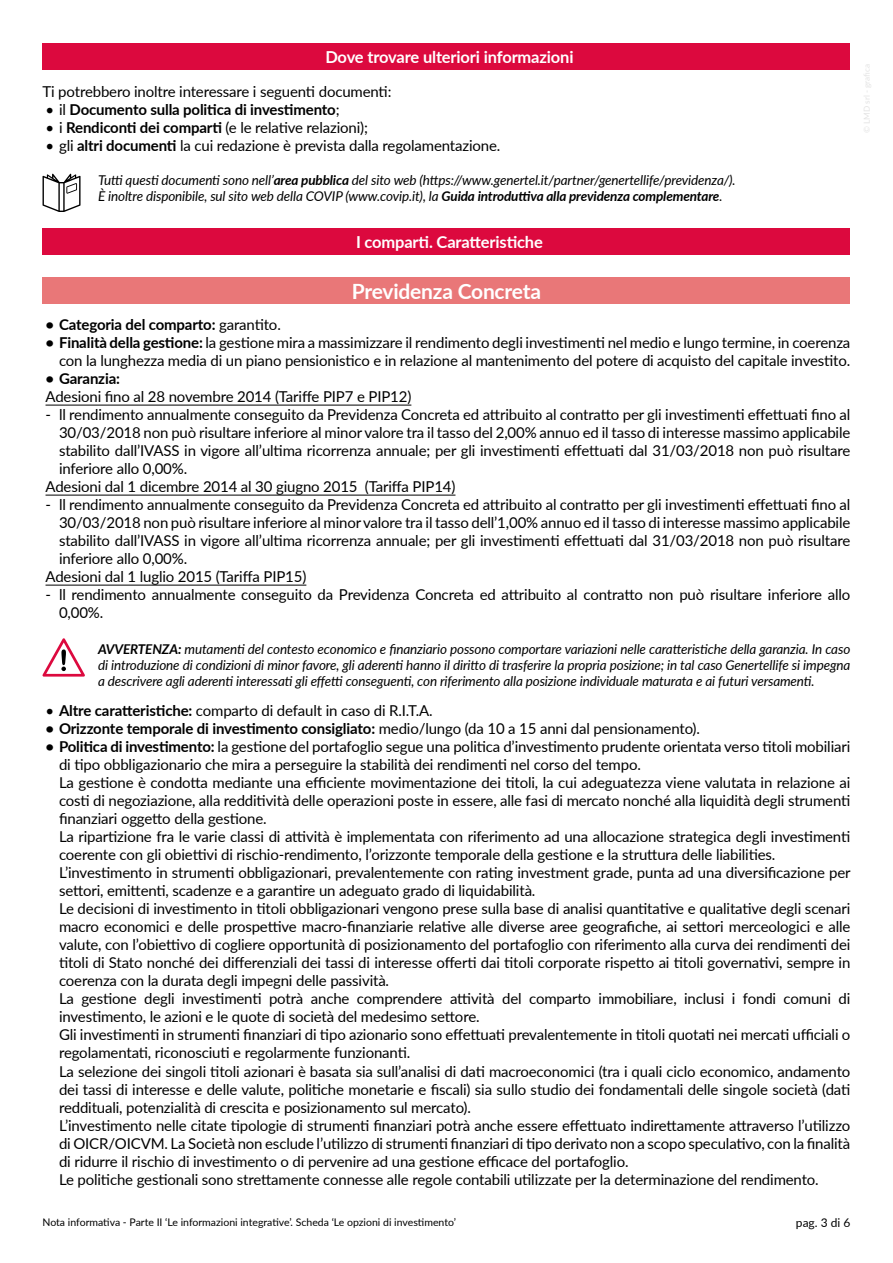
<style>
.page{position:relative;width:893px;height:1263px;background:#fff}
.page>*{position:absolute;margin:0;border:0;box-sizing:border-box;transform-origin:0 0}
.t1{font:700 21px "Lato";letter-spacing:-.01em;color:#fff}
.t2{font:700 16.5px "Lato";letter-spacing:-.01em;color:#fff}
.t3{font:15px/18px "Lato";letter-spacing:-.01em;color:#000}
.t4{font:700 15px "Lato";letter-spacing:-.01em;color:#000}
.t5{font:italic 13.5px/16.2px "Lato";letter-spacing:-.01em;color:#000}
.t6{font:12px "Lato";color:#000}
.t7{font:10.5px "Lato";color:#000}
.s1{font-weight:400}
.s2{font-weight:700}
</style>
<div class="page">
<hr style="left:46px;top:405px;width:365px;height:1px;background:#000">
<hr style="left:46px;top:495px;width:409px;height:1px;background:#000">
<hr style="left:46px;top:585px;width:260px;height:1px;background:#000">
<div style="left:43px;top:43px;width:807px;height:26px;background:#dc093e"></div>
<svg style="left:43px;top:174px;width:38px;height:38px"></svg>
<div style="left:43px;top:228px;width:807px;height:27px;background:#dc093e"></div>
<div style="left:43px;top:277px;width:807px;height:27px;background:#e97778"></div>
<svg style="left:42px;top:638px;width:43px;height:39px"></svg>
<p class="t2" style="left:325px;top:44px;width:250px">Dove trovare ulteriori informazioni</p>
<p class="t3" style="left:43px;top:81px;width:350px">Ti potrebbero inoltre interessare i seguenti documenti:</p>
<p class="t4" style="left:46px;top:98px;width:296px"><span class="s1">• il</span> Documento sulla politica di investimento<span class="s1">;</span></p>
<p class="t3" style="left:46px;top:117px;width:324px">• i <span class="s2">Rendiconti dei comparti</span> (e le relative relazioni);</p>
<p class="t3" style="left:46px;top:135px;width:456px">• gli <span class="s2">altri documenti</span> la cui redazione è prevista dalla regolamentazione.</p>
<p class="t5" style="left:98px;top:171px;width:639px">Tutti questi documenti sono nell’<span class="s2">area pubblica</span> del sito web (https://www.genertel.it/partner/genertellife/previdenza/).<br>È inoltre disponibile, sul sito web della COVIP (www.covip.it), la <span class="s2">Guida introduttiva alla previdenza complementare</span>.</p>
<p class="t2" style="left:356px;top:230px;width:188px">I comparti. Caratteristiche</p>
<h1 class="t1" style="left:352px;top:276px;width:191px">Previdenza Concreta</h1>
<p class="t4" style="left:46px;top:313px;width:237px">• Categoria del comparto: <span class="s1">garantito.</span></p>
<p class="t3" style="left:46px;top:332px;width:806px;text-align:right"><span class="s2">• Finalità della gestione:</span> la gestione mira a massimizzare il rendimento degli investimenti nel medio e lungo termine, in coerenza con la lunghezza media di un piano pensionistico e in relazione al mantenimento del potere di acquisto del capitale investito.</p>
<p class="t4" style="left:46px;top:367px;width:76px">• Garanzia:</p>
<p class="t3" style="left:46px;top:386px;width:367px">Adesioni fino al 28 novembre 2014 (Tariffe PIP7 e PIP12)</p>
<p class="t3" style="left:46px;top:404px;width:806px">- ll rendimento annualmente conseguito da Previdenza Concreta ed attribuito al contratto per gli investimenti effettuati fino al</p>
<p class="t3" style="left:59px;top:422px;width:793px">30/03/2018 non può risultare inferiore al minor valore tra il tasso del 2,00% annuo ed il tasso di interesse massimo applicabile</p>
<p class="t3" style="left:59px;top:440px;width:793px">stabilito dall’IVASS in vigore all’ultima ricorrenza annuale; per gli investimenti effettuati dal 31/03/2018 non può risultare</p>
<p class="t3" style="left:59px;top:458px;width:130px">inferiore allo 0,00%.</p>
<p class="t3" style="left:46px;top:476px;width:411px">Adesioni dal 1 dicembre 2014 al 30 giugno 2015 (Tariffa PIP14)</p>
<p class="t3" style="left:46px;top:494px;width:806px">- ll rendimento annualmente conseguito da Previdenza Concreta ed attribuito al contratto per gli investimenti effettuati fino al</p>
<p class="t3" style="left:59px;top:512px;width:793px">30/03/2018 non può risultare inferiore al minor valore tra il tasso dell’1,00% annuo ed il tasso di interesse massimo applicabile</p>
<p class="t3" style="left:59px;top:530px;width:793px">stabilito dall’IVASS in vigore all’ultima ricorrenza annuale; per gli investimenti effettuati dal 31/03/2018 non può risultare</p>
<p class="t3" style="left:59px;top:548px;width:130px">inferiore allo 0,00%.</p>
<p class="t3" style="left:46px;top:566px;width:262px">Adesioni dal 1 luglio 2015 (Tariffa PIP15)</p>
<p class="t3" style="left:59px;top:584px;width:793px;text-indent:-14px">- ll rendimento annualmente conseguito da Previdenza Concreta ed attribuito al contratto non può risultare inferiore allo<br>0,00%.</p>
<p class="t5" style="left:98px;top:640px;width:754px;text-align:justify"><span class="s2">AVVERTENZA:</span> mutamenti del contesto economico e finanziario possono comportare variazioni nelle caratteristiche della garanzia. In caso di introduzione di condizioni di minor favore, gli aderenti hanno il diritto di trasferire la propria posizione; in tal caso Genertellife si impegna a descrivere agli aderenti interessati gli effetti conseguenti, con riferimento alla posizione individuale maturata e ai futuri versamenti.</p>
<p class="t3" style="left:46px;top:701px;width:389px">• <span class="s2">Altre caratteristiche:</span> comparto di default in caso di R.I.T.A.</p>
<p class="t4" style="left:46px;top:718px;width:656px">• Orizzonte temporale di investimento consigliato: <span class="s1">medio/lungo (da 10 a 15 anni dal pensionamento).</span></p>
<p class="t3" style="left:59px;top:737px;width:793px;text-indent:-13px"><span class="s2">• Politica di investimento:</span> la gestione del portafoglio segue una politica d’investimento prudente orientata verso titoli mobiliari di tipo obbligazionario che mira a perseguire la stabilità dei rendimenti nel corso del tempo.<br>La gestione è condotta mediante una efficiente movimentazione dei titoli, la cui adeguatezza viene valutata in relazione ai costi di negoziazione, alla redditività delle operazioni poste in essere, alle fasi di mercato nonché alla liquidità degli strumenti finanziari oggetto della gestione.<br>La ripartizione fra le varie classi di attività è implementata con riferimento ad una allocazione strategica degli investimenti coerente con gli obiettivi di rischio-rendimento, l’orizzonte temporale della gestione e la struttura delle liabilities.<br>L’investimento in strumenti obbligazionari, prevalentemente con rating investment grade, punta ad una diversificazione per settori, emittenti, scadenze e a garantire un adeguato grado di liquidabilità.<br>Le decisioni di investimento in titoli obbligazionari vengono prese sulla base di analisi quantitative e qualitative degli scenari macro economici e delle prospettive macro-finanziarie relative alle diverse aree geografiche, ai settori merceologici e alle valute, con l’obiettivo di cogliere opportunità di posizionamento del portafoglio con riferimento alla curva dei rendimenti dei titoli di Stato nonché dei differenziali dei tassi di interesse offerti dai titoli corporate rispetto ai titoli governativi, sempre in coerenza con la durata degli impegni delle passività.<br>La gestione degli investimenti potrà anche comprendere attività del comparto immobiliare, inclusi i fondi comuni di investimento, le azioni e le quote di società del medesimo settore.<br>Gli investimenti in strumenti finanziari di tipo azionario sono effettuati prevalentemente in titoli quotati nei mercati ufficiali o regolamentati, riconosciuti e regolarmente funzionanti.<br>La selezione dei singoli titoli azionari è basata sia sull’analisi di dati macroeconomici (tra i quali ciclo economico, andamento dei tassi di interesse e delle valute, politiche monetarie e fiscali) sia sullo studio dei fondamentali delle singole società (dati reddituali, potenzialità di crescita e posizionamento sul mercato).<br>L’investimento nelle citate tipologie di strumenti finanziari potrà anche essere effettuato indirettamente attraverso l’utilizzo di OICR/OICVM. La Società non esclude l’utilizzo di strumenti finanziari di tipo derivato non a scopo speculativo, con la finalità di ridurre il rischio di investimento o di pervenire ad una gestione efficace del portafoglio.<br>Le politiche gestionali sono strettamente connesse alle regole contabili utilizzate per la determinazione del rendimento.</p>
<p class="t7" style="left:43px;top:1215px;width:415px">Nota informativa - Parte II ‘Le informazioni integrative’. Scheda ‘Le opzioni di investimento’</p>
<p class="t6" style="left:796px;top:1214px;width:56px">pag. 3 di 6</p>
</div>
